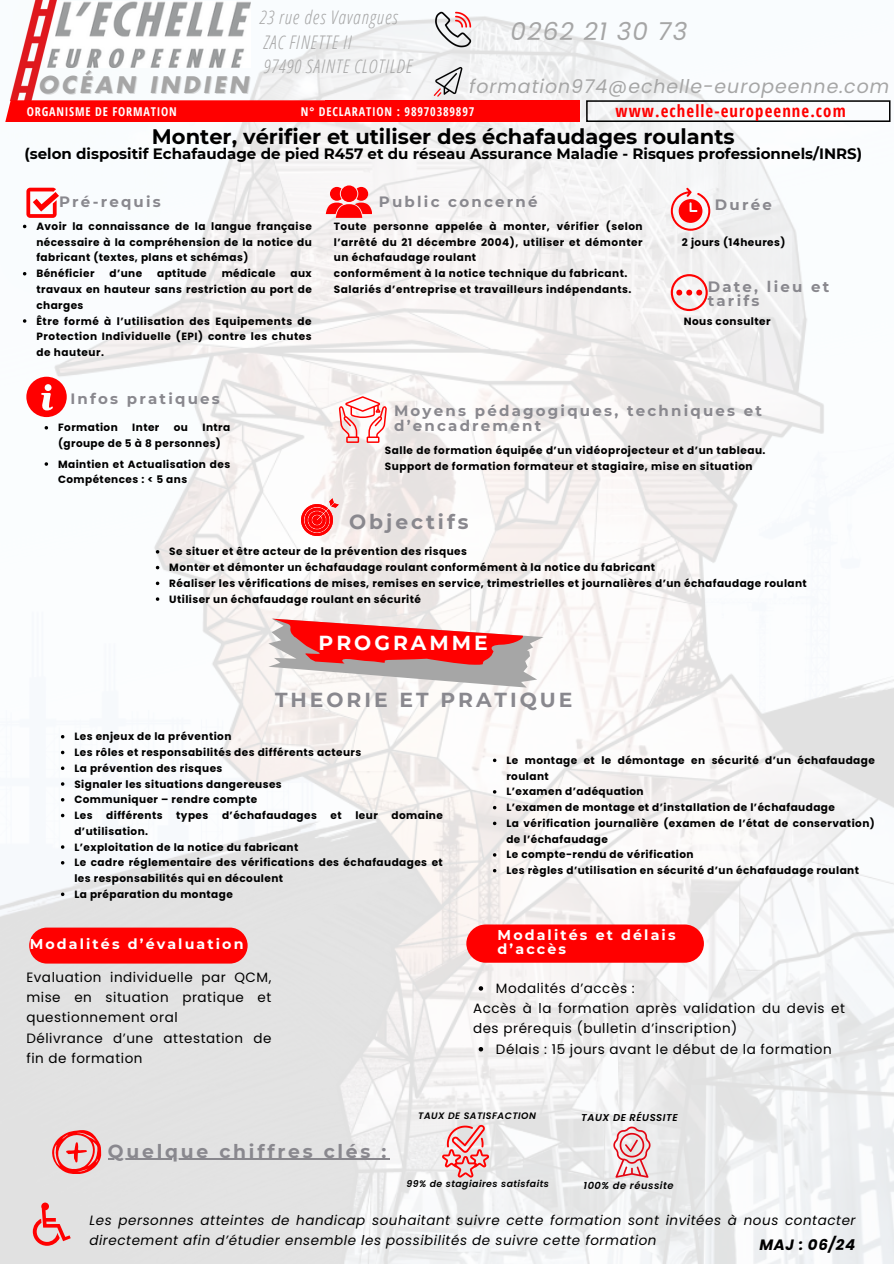
<style>
.page{position:relative;width:894px;height:1264px;background:#fff}
.page>*{position:absolute;margin:0;border:0;box-sizing:border-box;transform-origin:0 0}
.t1{font:italic 24.6px "Poppins";letter-spacing:.05em;color:#a6a6a6}
.t2{font:italic 700 22.35px "Futura LT Pro";letter-spacing:.145em;color:#a6a6a6}
.t3{font:700 21px "Montserrat";color:#000}
.t4{font:700 20.25px "Montserrat";letter-spacing:.15em;color:#89888e}
.t5{font:700 20.25px "Montserrat";letter-spacing:.15em;color:#fff}
.t6{font:italic 18.9px "Poppins";letter-spacing:.05em;color:#a6a6a6}
.t7{font:italic 300 18.75px/25px "Open Sans Condensed";letter-spacing:.05em;color:#a6a6a6}
.t8{font:700 18.75px "Montserrat";letter-spacing:.15em;color:#89888e}
.t9{font:700 16.8px "Open Sans Condensed";letter-spacing:.065em;color:#f00}
.t10{font:700 15px/14.7px "Montserrat";letter-spacing:.15em;color:#89888e}
.t11{font:700 15px "Montserrat";color:#000}
.t12{font:italic 700 15px "Poppins";letter-spacing:.04em;color:#000}
.t13{font:700 14.25px "Montserrat";letter-spacing:.15em;color:#fff}
.t14{font:13.5px/20.2px "Poppins";letter-spacing:.04em;color:#000}
.t15{font:italic 13.5px/20.2px "Poppins";letter-spacing:.04em;color:#000}
.t16{font:700 12.15px "Open Sans Condensed";letter-spacing:.065em;color:#fff}
.t17{font:700 10.5px/15.8px "Poppins";letter-spacing:.04em;color:#000}
.t18{font:italic 600 9.9px "Poppins";letter-spacing:.05em;color:#000}
.t19{font:italic 600 9.3px "Poppins";letter-spacing:.05em;color:#000}
</style>
<div class="page">
<img style="left:0;top:1px;width:893px;height:1262px">
<img style="left:91px;top:2px;width:160px;height:66px">
<img style="left:0;top:0;width:91px;height:100px">
<div style="left:586px;top:100px;width:304px;height:22px;border:2px solid #000"></div>
<div style="left:5px;top:100px;width:320px;height:22px;background:#f00"></div>
<div style="left:325px;top:100px;width:254px;height:22px;background:#f00"></div>
<img style="left:424px;top:59px;width:47px;height:41px">
<img style="left:424px;top:2px;width:57px;height:56px">
<svg style="left:26px;top:188px;width:33px;height:30px"></svg>
<svg style="left:326px;top:187px;width:46px;height:31px"></svg>
<div style="left:341px;top:185px;width:16px;height:17px;background:#f00;border-radius:50%"></div>
<svg style="left:670px;top:188px;width:40px;height:42px"></svg>
<svg style="left:299px;top:498px;width:39px;height:39px"></svg>
<svg style="left:156px;top:581px;width:3px;height:4px"></svg>
<svg style="left:156px;top:597px;width:3px;height:4px"></svg>
<svg style="left:268px;top:618px;width:275px;height:69px"></svg>
<svg style="left:670px;top:274px;width:37px;height:37px"></svg>
<svg style="left:23px;top:319px;width:3px;height:4px"></svg>
<svg style="left:26px;top:377px;width:41px;height:40px"></svg>
<svg style="left:45px;top:462px;width:3px;height:4px"></svg>
<svg style="left:61px;top:750px;width:3px;height:4px"></svg>
<svg style="left:61px;top:766px;width:3px;height:4px"></svg>
<svg style="left:61px;top:813px;width:3px;height:4px"></svg>
<svg style="left:61px;top:892px;width:3px;height:4px"></svg>
<svg style="left:493px;top:758px;width:3px;height:4px"></svg>
<svg style="left:493px;top:805px;width:3px;height:4px"></svg>
<svg style="left:493px;top:821px;width:3px;height:4px"></svg>
<svg style="left:493px;top:868px;width:3px;height:4px"></svg>
<svg style="left:339px;top:396px;width:48px;height:46px"></svg>
<svg style="left:33px;top:1202px;width:38px;height:43px;background:#e9a4a4"></svg>
<svg style="left:442px;top:1124px;width:47px;height:53px;background:#edaeae"></svg>
<svg style="left:613px;top:1126px;width:37px;height:51px"></svg>
<svg style="left:52px;top:1129px;width:49px;height:44px;background:#eb9090"></svg>
<div style="left:29px;top:927px;width:218px;height:36px;background:#f00;border-radius:18px"></div>
<hr style="left:108px;top:1158px;width:281px;height:1px;background:#89888e">
<div style="left:466px;top:924px;width:237px;height:38px;background:#f00;border-radius:19px"></div>
<svg style="left:478px;top:986px;width:5px;height:4px"></svg>
<svg style="left:478px;top:1046px;width:5px;height:5px"></svg>
<p class="t7" style="left:259px;top:4px;width:154px">23 rue des Vavangues<br>ZAC FINETTE II<br>97490 SAINTE CLOTILDE</p>
<h1 class="t1" style="left:510px;top:14px;width:178px">0262 21 30 73</h1>
<p class="t2" style="left:38px;top:74px;width:212px">OCÉAN INDIEN</p>
<p class="t16" style="left:27px;top:103px;width:151px">ORGANISME DE FORMATION</p>
<h5 class="t16" style="left:301px;top:103px;width:175px">N° DECLARATION : 98970389897</h5>
<h2 class="t9" style="left:615px;top:99px;width:232px">www.echelle-europeenne.com</h2>
<p class="t6" style="left:469px;top:73px;width:421px">formation974@echelle-europeenne.com</p>
<p class="t3" style="left:152px;top:123px;width:584px">Monter, vérifier et utiliser des échafaudages roulants</p>
<p class="t11" style="left:24px;top:144px;width:838px">(selon dispositif Echafaudage de pied R457 et du réseau Assurance Maladie - Risques professionnels/INRS)</p>
<p class="t10" style="left:59px;top:194px;width:103px">Pré-requis</p>
<p class="t10" style="left:379px;top:194px;width:160px">Public concerné</p>
<h5 class="t17" style="left:334px;top:218px;width:310px;text-align:justify">Toute personne appelée à monter, vérifier (selon l’arrêté du 21 décembre 2004), utiliser et démonter un échafaudage roulant</h5>
<h6 class="t17" style="left:334px;top:266px;width:295px">conformément à la notice technique du fabricant.</h6>
<p class="t17" style="left:334px;top:281px;width:299px">Salariés d’entreprise et travailleurs indépendants.</p>
<p class="t10" style="left:714px;top:197px;width:58px">Durée</p>
<p class="t17" style="left:681px;top:234px;width:105px">2 jours (14heures)</p>
<p class="t17" style="left:36px;top:218px;width:277px;text-align:justify">Avoir la connaissance de la langue française nécessaire à la compréhension de la notice du fabricant (textes, plans et schémas)</p>
<p class="t17" style="left:36px;top:266px;width:60px">Bénéficier</p>
<p class="t17" style="left:109px;top:266px;width:34px">d’une</p>
<p class="t17" style="left:157px;top:266px;width:51px">aptitude</p>
<p class="t17" style="left:222px;top:266px;width:55px">médicale</p>
<p class="t17" style="left:36px;top:266px;width:277px;text-align:justify;text-indent:254px">aux travaux en hauteur sans restriction au port de charges</p>
<p class="t17" style="left:36px;top:313px;width:277px;text-align:justify">Être formé à l’utilisation des Equipements de Protection Individuelle (EPI) contre les chutes de hauteur.</p>
<p class="t10" style="left:70px;top:392px;width:151px">Infos pratiques</p>
<p class="t17" style="left:58px;top:420px;width:61px">Formation</p>
<p class="t17" style="left:132px;top:420px;width:29px">Inter</p>
<p class="t17" style="left:174px;top:420px;width:16px">ou</p>
<p class="t10" style="left:707px;top:279px;width:123px">Date, lieu et tarifs</p>
<h4 class="t17" style="left:683px;top:314px;width:88px">Nous consulter</h4>
<h3 class="t10" style="left:394px;top:403px;width:369px">Moyens pédagogiques, techniques et d’encadrement</h3>
<p class="t17" style="left:384px;top:442px;width:382px">Salle de formation équipée d’un vidéoprojecteur et d’un tableau.</p>
<p class="t17" style="left:384px;top:458px;width:369px">Support de formation formateur et stagiaire, mise en situation</p>
<p class="t17" style="left:58px;top:420px;width:174px;text-indent:144px">Intra (groupe de 5 à 8 personnes)</p>
<p class="t17" style="left:58px;top:456px;width:174px">Maintien et Actualisation des<br>Compétences : &lt; 5 ans</p>
<p class="t4" style="left:349px;top:509px;width:121px">Objectifs</p>
<p class="t17" style="left:169px;top:544px;width:299px">Se situer et être acteur de la prévention des risques</p>
<p class="t17" style="left:169px;top:559px;width:487px">Monter et démonter un échafaudage roulant conformément à la notice du fabricant</p>
<p class="t17" style="left:169px;top:575px;width:639px">Réaliser les vérifications de mises, remises en service, trimestrielles et journalières d’un échafaudage roulant</p>
<p class="t17" style="left:169px;top:591px;width:253px">Utiliser un échafaudage roulant en sécurité</p>
<p class="t5" style="left:318px;top:630px;width:171px">PROGRAMME</p>
<p class="t4" style="left:275px;top:687px;width:299px">THEORIE ET PRATIQUE</p>
<p class="t17" style="left:74px;top:728px;width:158px">Les enjeux de la prévention</p>
<p class="t17" style="left:74px;top:744px;width:288px">Les rôles et responsabilités des différents acteurs</p>
<p class="t17" style="left:74px;top:760px;width:149px">La prévention des risques</p>
<p class="t17" style="left:74px;top:776px;width:209px">Signaler les situations dangereuses</p>
<p class="t17" style="left:74px;top:791px;width:184px">Communiquer – rendre compte</p>
<p class="t17" style="left:74px;top:807px;width:20px">Les</p>
<p class="t17" style="left:106px;top:807px;width:58px">différents</p>
<p class="t17" style="left:176px;top:807px;width:34px">types</p>
<p class="t17" style="left:222px;top:807px;width:96px">d’échafaudages</p>
<p class="t17" style="left:330px;top:807px;width:13px">et</p>
<p class="t17" style="left:355px;top:807px;width:24px">leur</p>
<p class="t17" style="left:391px;top:807px;width:53px">domaine</p>
<p class="t17" style="left:74px;top:823px;width:75px">d’utilisation.</p>
<p class="t17" style="left:74px;top:839px;width:225px">L’exploitation de la notice du fabricant</p>
<p class="t17" style="left:74px;top:854px;width:370px">Le cadre réglementaire des vérifications des échafaudages et les responsabilités qui en découlent</p>
<p class="t17" style="left:74px;top:886px;width:160px">La préparation du montage</p>
<p class="t13" style="left:30px;top:934px;width:215px">Modalités d’évaluation</p>
<p class="t14" style="left:26px;top:967px;width:246px;text-align:justify">Evaluation individuelle par QCM, mise en situation pratique et questionnement oral</p>
<p class="t14" style="left:26px;top:1027px;width:246px">Délivrance d’une attestation de fin de formation</p>
<p class="t17" style="left:506px;top:752px;width:370px">Le montage et le démontage en sécurité d’un échafaudage roulant</p>
<p class="t17" style="left:506px;top:783px;width:139px">L’examen d’adéquation</p>
<p class="t17" style="left:506px;top:799px;width:330px">L’examen de montage et d’installation de l’échafaudage</p>
<p class="t17" style="left:506px;top:815px;width:370px">La vérification journalière (examen de l’état de conservation) de l’échafaudage</p>
<p class="t17" style="left:506px;top:846px;width:189px">Le compte-rendu de vérification</p>
<h3 class="t17" style="left:506px;top:862px;width:354px">Les règles d’utilisation en sécurité d’un échafaudage roulant</h3>
<p class="t13" style="left:497px;top:926px;width:179px">Modalités et délais</p>
<p class="t13" style="left:497px;top:940px;width:70px">d’accès</p>
<p class="t14" style="left:496px;top:978px;width:140px">Modalités d’accès :</p>
<p class="t14" style="left:473px;top:998px;width:373px">Accès à la formation après validation du devis et des prérequis (bulletin d’inscription)</p>
<p class="t14" style="left:496px;top:1038px;width:337px">Délais : 15 jours avant le début de la formation</p>
<p class="t8" style="left:108px;top:1139px;width:280px">Quelque chiffres clés :</p>
<p class="t19" style="left:418px;top:1109px;width:119px">TAUX DE SATISFACTION</p>
<p class="t19" style="left:406px;top:1177px;width:144px">99% de stagiaires satisfaits</p>
<p class="t18" style="left:581px;top:1110px;width:98px">TAUX DE RÉUSSITE</p>
<p class="t18" style="left:583px;top:1178px;width:92px">100% de réussite</p>
<p class="t15" style="left:89px;top:1209px;width:767px">Les personnes atteintes de handicap souhaitant suivre cette formation sont invitées à nous contacter directement afin d’étudier ensemble les possibilités de suivre cette formation</p>
<p class="t12" style="left:759px;top:1234px;width:97px">MAJ : 06/24</p>
</div>
